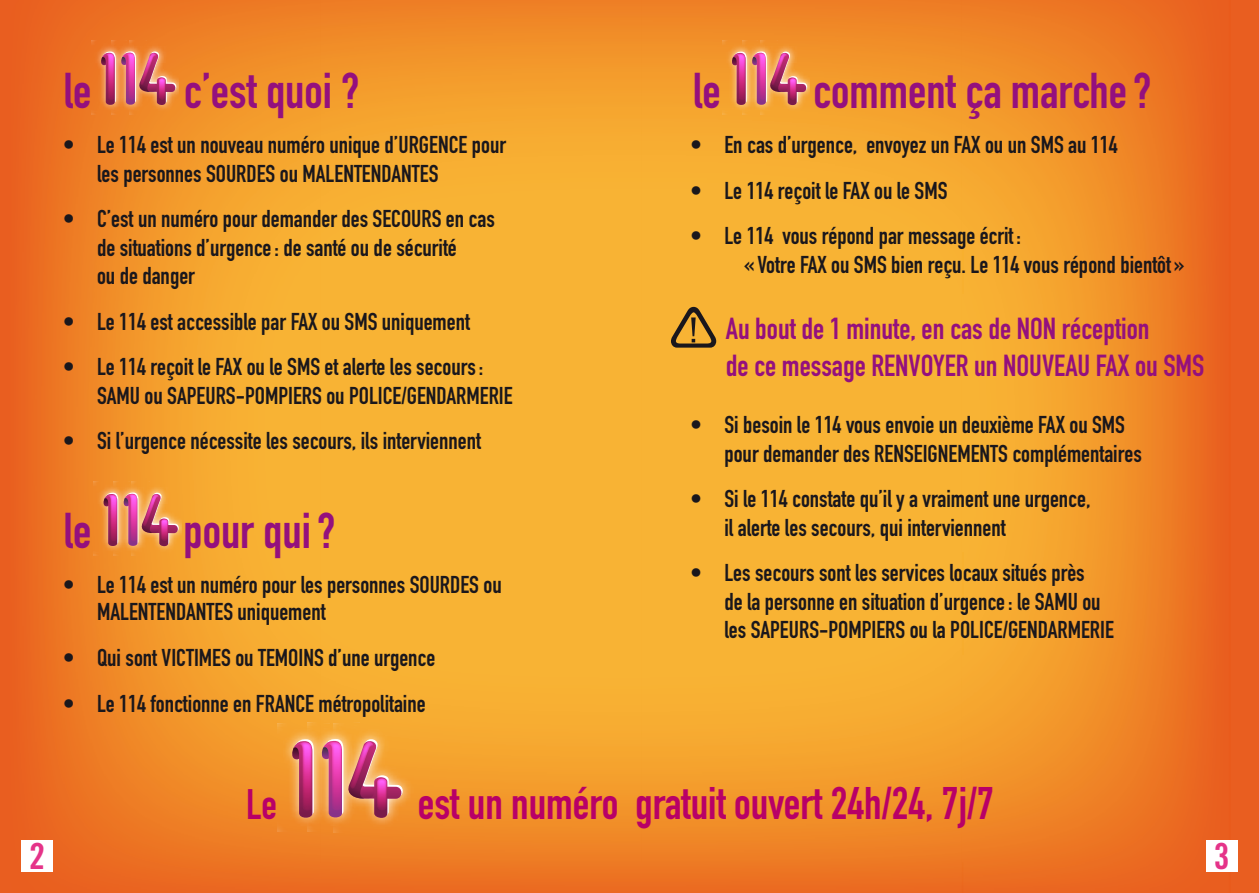
<style>
.page{position:relative;width:1259px;height:893px;background:#e95e20}
.page>*{position:absolute;margin:0;border:0;box-sizing:border-box;transform-origin:0 0}
.t1{font:49.5px "DIN Engschrift Std";color:#94107e}
.t2{font:45px "DIN Engschrift Std";color:#b80067}
.t3{font:42px "DIN Engschrift Std";color:#b80067}
.t4{font:36px "Trade Gothic Bold Cond Twenty";color:#e53389}
.t5{font:30px/37.5px "DIN Engschrift Std";color:#94107e}
.t6{font:24px/28.5px "DIN Engschrift Std";color:#1a171c}
</style>
<div class="page">
<img style="left:29px;top:0;width:1178px;height:892px">
<div style="left:21px;top:840px;width:32px;height:32px;background:#fff"></div>
<div style="left:1206px;top:840px;width:31px;height:32px;background:#fff"></div>
<img style="left:129px;top:41px;width:50px;height:74px">
<img style="left:91px;top:41px;width:36px;height:74px">
<img style="left:111px;top:40px;width:36px;height:74px">
<svg style="left:100px;top:49px;width:78px;height:57px;background:#da7368"></svg>
<img style="left:760px;top:41px;width:49px;height:74px">
<img style="left:722px;top:41px;width:35px;height:74px">
<img style="left:742px;top:40px;width:36px;height:74px">
<svg style="left:730px;top:50px;width:78px;height:56px;background:#dc7f6c"></svg>
<img style="left:149px;top:482px;width:32px;height:74px">
<img style="left:94px;top:482px;width:20px;height:74px">
<img style="left:114px;top:482px;width:35px;height:74px">
<svg style="left:102px;top:491px;width:78px;height:56px;background:#dc7e6d"></svg>
<svg style="left:671px;top:307px;width:45px;height:41px;background:#ac7d2b"></svg>
<img style="left:359px;top:723px;width:55px;height:109px">
<img style="left:277px;top:723px;width:30px;height:109px">
<img style="left:307px;top:723px;width:52px;height:109px">
<svg style="left:290px;top:739px;width:24px;height:80px;background:#d16774"></svg>
<svg style="left:320px;top:736px;width:85px;height:83px;background:#dd8169"></svg>
<h1 class="t1" style="left:64px;top:61px;width:29px">le</h1>
<h1 class="t1" style="left:183px;top:61px;width:178px">c’est quoi ?</h1>
<p class="t6" style="left:97px;top:131px;width:410px;text-indent:-34px">• Le 114 est un nouveau numéro unique d’URGENCE pour les personnes SOURDES ou MALENTENDANTES</p>
<p class="t6" style="left:97px;top:205px;width:399px;text-indent:-34px">• C’est un numéro pour demander des SECOURS en cas de situations d’urgence: de santé ou de sécurité<br>ou de danger</p>
<p class="t6" style="left:63px;top:307px;width:409px">• Le 114 est accessible par FAX ou SMS uniquement</p>
<p class="t6" style="left:97px;top:353px;width:417px;text-indent:-34px">• Le 114 reçoit le FAX ou le SMS et alerte les secours:<br>SAMU ou SAPEURS-POMPIERS ou POLICE/GENDARMERIE</p>
<p class="t6" style="left:63px;top:427px;width:420px">• Si l’urgence nécessite les secours, ils interviennent</p>
<h1 class="t1" style="left:64px;top:501px;width:29px">le</h1>
<h1 class="t1" style="left:183px;top:501px;width:154px">pour qui?</h1>
<p class="t6" style="left:97px;top:572px;width:406px;line-height:27px;text-indent:-34px">• Le 114 est un numéro pour les personnes SOURDES ou<br>MALENTENDANTES uniquement</p>
<p class="t6" style="left:63px;top:643px;width:374px">• Qui sont VICTIMES ou TEMOINS d’une urgence</p>
<p class="t6" style="left:63px;top:689px;width:364px">• Le 114 fonctionne en FRANCE métropolitaine</p>
<h1 class="t1" style="left:693px;top:61px;width:29px">le</h1>
<h1 class="t1" style="left:813px;top:61px;width:340px">comment ça marche?</h1>
<p class="t6" style="left:690px;top:131px;width:429px">• En cas d’urgence, envoyez un FAX ou un SMS au 114</p>
<p class="t6" style="left:690px;top:176px;width:259px">• Le 114 reçoit le FAX ou le SMS</p>
<p class="t6" style="left:744px;top:222px;width:442px;text-indent:-54px">• Le 114 vous répond par message écrit :<br>« Votre FAX ou SMS bien reçu. Le 114 vous répond bientôt »</p>
<p class="t5" style="left:726px;top:310px;width:480px">Au bout de 1 minute, en cas de NON réception<br>de ce message RENVOYER un NOUVEAU FAX ou SMS</p>
<p class="t6" style="left:724px;top:411px;width:419px;text-indent:-34px">• Si besoin le 114 vous envoie un deuxième FAX ou SMS pour demander des RENSEIGNEMENTS complémentaires</p>
<p class="t6" style="left:724px;top:485px;width:367px;text-indent:-34px">• Si le 114 constate qu’il y a vraiment une urgence, il alerte les secours, qui interviennent</p>
<p class="t6" style="left:724px;top:559px;width:391px;text-indent:-34px">• Les secours sont les services locaux situés près<br>de la personne en situation d’urgence: le SAMU ou les SAPEURS-POMPIERS ou la POLICE/GENDARMERIE</p>
<h3 class="t3" style="left:246px;top:779px;width:33px">Le</h3>
<h2 class="t2" style="left:418px;top:776px;width:577px">est un numéro gratuit ouvert 24h/24, 7j/7</h2>
<h3 class="t4" style="left:29px;top:834px;width:17px">2</h3>
<h3 class="t4" style="left:1213px;top:834px;width:17px">3</h3>
</div>
